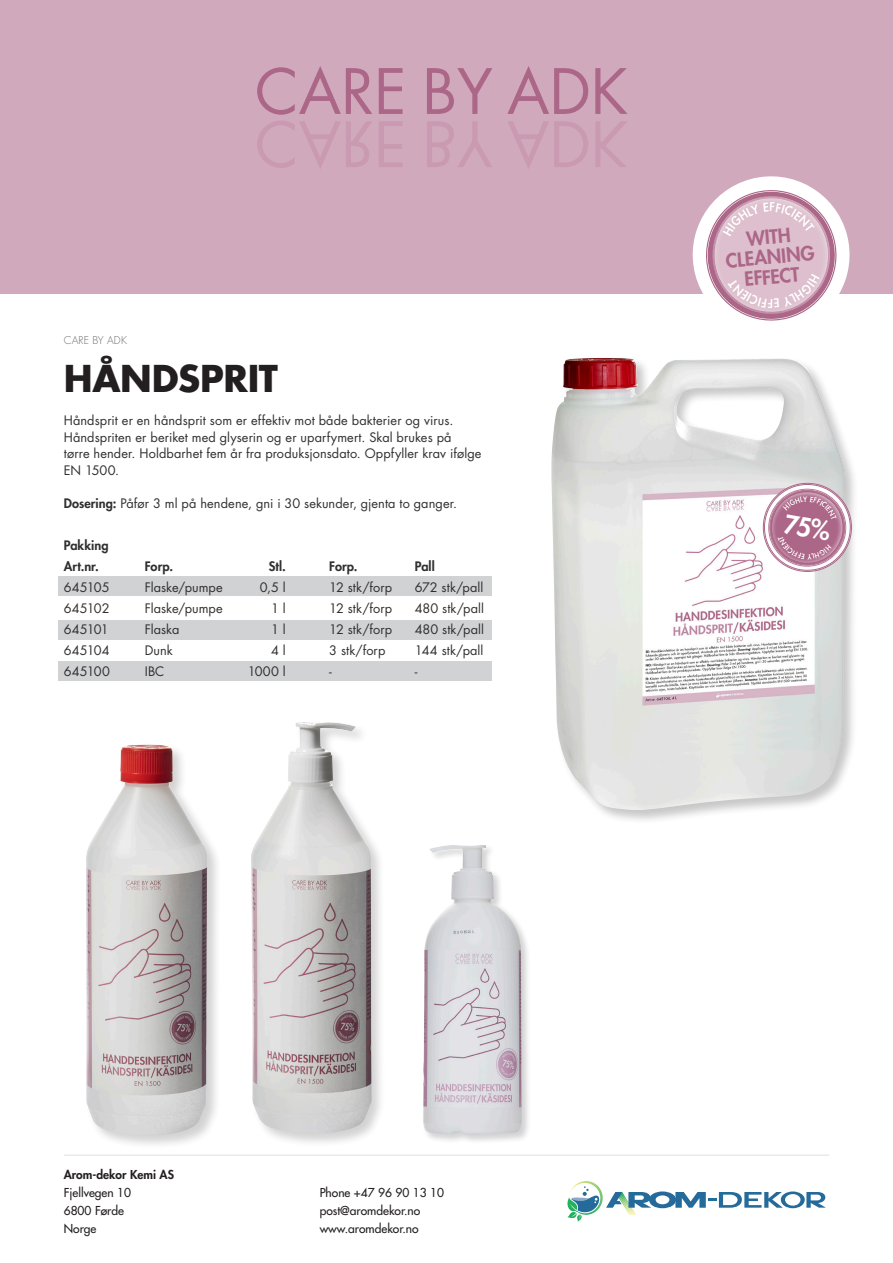
<style>
.page{position:relative;width:893px;height:1263px;background:#fff}
.page>*{position:absolute;margin:0;border:0;box-sizing:border-box;transform-origin:0 0}
.t1{font:60.75px "Futura Std";color:#ac6688}
.Produktrubrik{font:700 36px "Futura Std";letter-spacing:-.005em;color:#231f20}
.Produktrubrik-2{font:800 19.05px/20.2px "Futura LT";color:#ac6688;text-align:center}
.Brödtext{font:12.75px/16.5px "Futura Std";letter-spacing:.01em;color:#312f30}
.Brödtext-2{font:800 12.75px/21px "Futura Std";letter-spacing:.005em;color:#312f30}
.t2{font:500 12px "Futura Std";color:#231f20}
.t3{font:800 12px "Futura Std";color:#231f20}
.Produktområde{font:300 10.5px "Futura LT";letter-spacing:.015em;color:#6c6d70}
.s1{font-weight:800}
</style>
<div class="page">
<div style="left:58px;top:576px;width:434px;height:20px;background:#d1d2d4"></div>
<div style="left:58px;top:620px;width:434px;height:20px;background:#d1d2d4"></div>
<div style="left:58px;top:661px;width:434px;height:20px;background:#d1d2d4"></div>
<div style="left:0;top:0;width:893px;height:294px;background:#d1a9bc"></div>
<div style="left:550px;top:356px;width:309px;height:468px;background:#231f20;opacity:.25"></div>
<img style="left:551px;top:358px;width:294px;height:452px">
<hr style="left:64px;top:1154px;width:765px;height:2px;background:#e9eaea">
<svg style="left:567px;top:1181px;width:259px;height:40px"></svg>
<div style="left:84px;top:743px;width:138px;height:406px;background:#231f20;opacity:.2"></div>
<img style="left:85px;top:745px;width:122px;height:391px">
<div style="left:249px;top:720px;width:137px;height:427px;background:#231f20;opacity:.2"></div>
<img style="left:251px;top:722px;width:121px;height:411px">
<div style="left:422px;top:844px;width:110px;height:300px;background:#231f20;opacity:.2"></div>
<img style="left:423px;top:845px;width:99px;height:289px">
<svg style="left:692px;top:176px;width:158px;height:145px"></svg>
<svg style="left:750px;top:472px;width:109px;height:112px"></svg>
<p class="t1" style="left:255px;top:53px;width:374px">CARE BY ADK</p>
<p class="Produktområde" style="left:64px;top:334px;width:65px">CARE BY ADK</p>
<p class="Produktrubrik" style="left:64px;top:354px;width:216px">HÅNDSPRIT</p>
<p class="Brödtext" style="left:64px;top:413px;width:419px">Håndsprit er en håndsprit som er effektiv mot både bakterier og virus.<br>Håndspriten er beriket med glyserin og er uparfymert. Skal brukes på<br>tørre hender. Holdbarhet fem år fra produksjonsdato. Oppfyller krav ifølge EN 1500.</p>
<p class="Brödtext" style="left:64px;top:495px;width:395px"><span class="s1">Dosering:</span> Påfør 3 ml på hendene, gni i 30 sekunder, gjenta to ganger.</p>
<p class="Brödtext-2" style="left:64px;top:535px;width:46px">Pakking<br>Art.nr.</p>
<p class="Brödtext-2" style="left:145px;top:556px;width:30px">Forp.</p>
<p class="Brödtext-2" style="left:269px;top:556px;width:19px">Stl.</p>
<p class="Brödtext-2" style="left:329px;top:556px;width:30px">Forp.</p>
<p class="Brödtext-2" style="left:415px;top:556px;width:21px">Pall</p>
<p class="Brödtext" style="left:64px;top:579px;width:47px">645105</p>
<p class="Brödtext" style="left:145px;top:579px;width:80px">Flaske/pumpe</p>
<p class="Brödtext" style="left:260px;top:579px;width:28px">0,5 l</p>
<p class="Brödtext" style="left:329px;top:579px;width:64px">12 stk/forp</p>
<p class="Brödtext" style="left:415px;top:579px;width:70px">672 stk/pall</p>
<p class="Brödtext" style="left:64px;top:600px;width:47px">645102</p>
<p class="Brödtext" style="left:145px;top:600px;width:80px">Flaske/pumpe</p>
<p class="Brödtext" style="left:271px;top:600px;width:16px">1 l</p>
<p class="Brödtext" style="left:329px;top:600px;width:64px">12 stk/forp</p>
<p class="Brödtext" style="left:415px;top:600px;width:71px">480 stk/pall</p>
<p class="Brödtext" style="left:64px;top:621px;width:46px">645101</p>
<p class="Brödtext" style="left:145px;top:621px;width:36px">Flaska</p>
<p class="Brödtext" style="left:271px;top:621px;width:16px">1 l</p>
<p class="Brödtext" style="left:329px;top:621px;width:64px">12 stk/forp</p>
<p class="Brödtext" style="left:415px;top:621px;width:71px">480 stk/pall</p>
<p class="Brödtext" style="left:64px;top:642px;width:47px">645104</p>
<p class="Brödtext" style="left:145px;top:642px;width:30px">Dunk</p>
<p class="Brödtext" style="left:271px;top:642px;width:16px">4 l</p>
<p class="Brödtext" style="left:329px;top:642px;width:58px">3 stk/forp</p>
<p class="Brödtext" style="left:415px;top:642px;width:70px">144 stk/pall</p>
<p class="Brödtext" style="left:64px;top:663px;width:48px">645100</p>
<p class="Brödtext" style="left:145px;top:663px;width:21px">IBC</p>
<p class="Brödtext" style="left:248px;top:663px;width:40px">1000 l</p>
<p class="Brödtext" style="left:329px;top:663px;width:4px">-</p>
<p class="Brödtext" style="left:415px;top:663px;width:4px">-</p>
<p class="Produktrubrik-2" style="left:723px;top:230px;width:91px;rotate:-5deg">WITH<br>CLEANING<br>EFFECT</p>
<p class="t3" style="left:64px;top:1167px;width:112px">Arom-dekor Kemi AS</p>
<p class="t2" style="left:64px;top:1185px;width:69px">Fjellvegen 10</p>
<p class="t2" style="left:64px;top:1203px;width:62px">6800 Førde</p>
<p class="t2" style="left:64px;top:1221px;width:34px">Norge</p>
<p class="t2" style="left:320px;top:1185px;width:126px">Phone +47 96 90 13 10</p>
<p class="t2" style="left:320px;top:1203px;width:102px">post@aromdekor.no</p>
<p class="t2" style="left:320px;top:1221px;width:100px">www.aromdekor.no</p>
</div>
